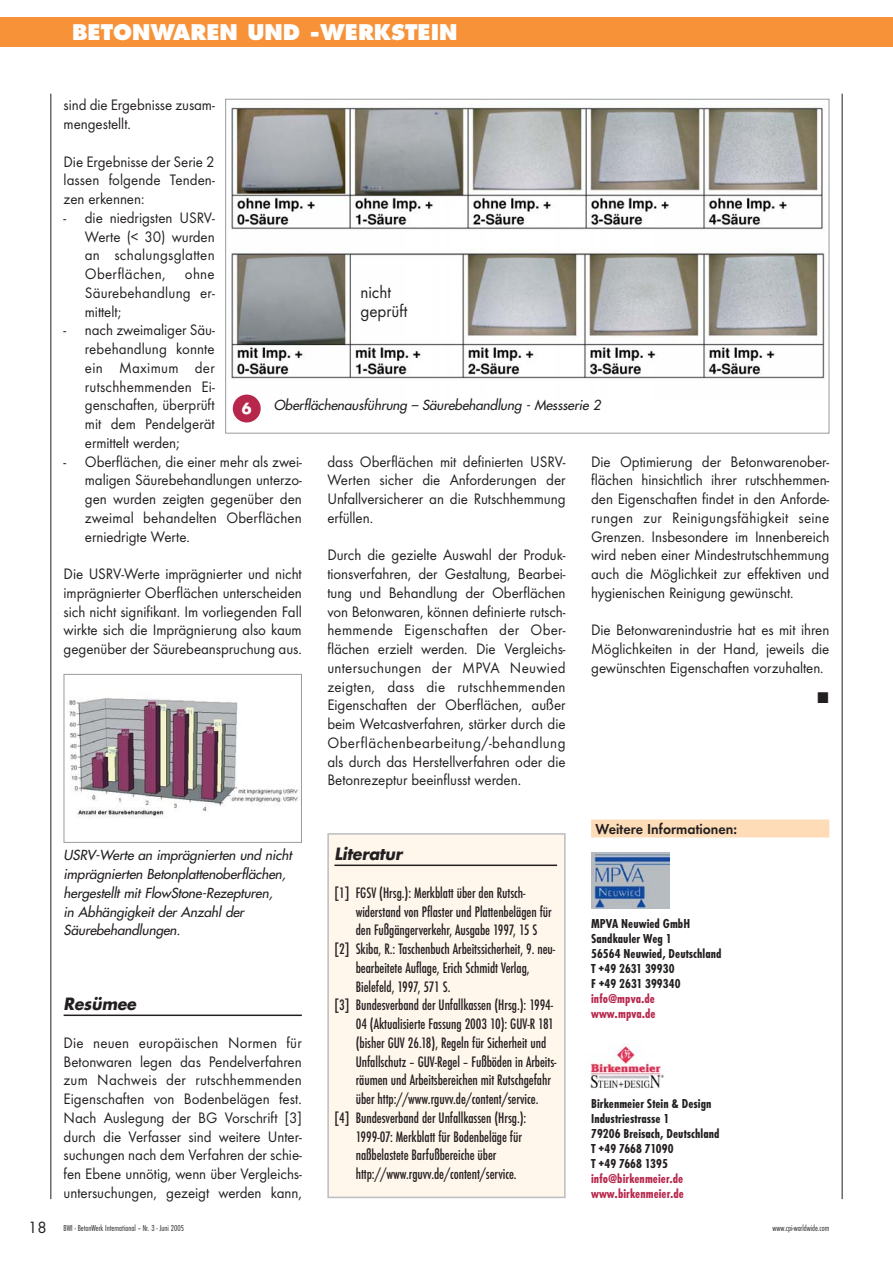
<style>
.page{position:relative;width:893px;height:1263px;background:#fff}
.page>*{position:absolute;margin:0;border:0;box-sizing:border-box;transform-origin:0 0}
.t1{font:800 21px "Futura";color:#fff}
.t2{font:18px/18.8px "Futura T";letter-spacing:-.005em;color:#231f20;scale:.95 1}
.t3{font:italic 700 16.5px "Futura";color:#231f20;scale:.95 1}
.t4{font:15.75px/18.8px "Futura T";letter-spacing:-.005em;color:#231f20;text-align:justify;scale:.95 1}
.t5{font:500 condensed 15.75px "Futura T";letter-spacing:-.005em;color:#231f20;scale:.95 1}
.t6{font:15.75px "European Pi Three";color:#231f20;scale:.95 1}
.t7{font:600 15px "Futura T";color:#231f20;scale:.95 1}
.t8{font:15px "Futura";color:#231f20}
.t9{font:700 15px "Futura";color:#fff;scale:.95 1}
.t10{font:italic 13.5px/18.8px "Futura";letter-spacing:-.005em;color:#231f20}
.t11{font:700 condensed 13.5px/15px "Futura T";letter-spacing:.005em;color:#231f20}
.t12{font:700 condensed 13.5px/15px "Futura T";letter-spacing:.005em;color:#b7274c}
.t13{font:300 condensed 9px "Futura T";color:#231f20}
</style>
<div class="page">
<hr style="left:841px;top:94px;width:1px;height:1105px;background:#231f20">
<hr style="left:51px;top:94px;width:1px;height:1105px;background:#231f20">
<hr style="left:64px;top:1015px;width:238px;height:1px;background:#231f20">
<div style="left:0;top:17px;width:892px;height:30px;background:#f79239"></div>
<img style="left:231px;top:107px;width:594px;height:292px">
<img style="left:69px;top:698px;width:230px;height:120px">
<div style="left:64px;top:674px;width:238px;height:169px;border:1px solid #999b9e"></div>
<div style="left:591px;top:820px;width:238px;height:9px;background:#fedcb7"></div>
<div style="left:591px;top:829px;width:238px;height:9px;background:#fedcb7"></div>
<img style="left:592px;top:853px;width:77px;height:56px">
<img style="left:590px;top:1043px;width:74px;height:46px">
<div style="left:328px;top:834px;width:237px;height:363px;background:#fff6ec"></div>
<div style="left:327px;top:833px;width:238px;height:365px;border:2px solid #bbbdc0"></div>
<hr style="left:334px;top:865px;width:223px;height:1px;background:#231f20">
<div style="left:233px;top:395px;width:28px;height:27px;background:#b7274c;border-radius:50%"></div>
<h1 class="t1" style="left:72px;top:23px;width:387px">BETONWAREN UND -WERKSTEIN</h1>
<p class="t8" style="left:28px;top:1220px;width:20px">18</p>
<p class="t4" style="left:64px;top:97px;width:161px">sind die Ergebnisse zusam&shy;mengestellt.</p>
<p class="t4" style="left:64px;top:153px;width:161px">Die Ergebnisse der Serie 2 lassen folgende Tenden&shy;zen erkennen:</p>
<p class="t4" style="left:85px;top:209px;width:138px;text-indent:-21px">- die niedrigsten USRV-Werte (&lt; 30) wurden an schalungsglatten Oberflächen, ohne Säurebehandlung er&shy;mittelt;</p>
<p class="t4" style="left:85px;top:322px;width:138px;text-indent:-21px">- nach zweimaliger Säu&shy;rebehandlung konnte ein Maximum der rutschhemmenden Ei&shy;genschaften, überprüft mit dem Pendelgerät ermittelt werden;</p>
<p class="t4" style="left:85px;top:453px;width:230px;text-indent:-21px">- Oberflächen, die einer mehr als zwei&shy;maligen Säurebehandlungen unterzo&shy;gen wurden zeigten gegenüber den zweimal behandelten Oberflächen erniedrigte Werte.</p>
<p class="t4" style="left:64px;top:565px;width:252px">Die USRV-Werte imprägnierter und nicht imprägnierter Oberflächen unterscheiden sich nicht signifikant. Im vorliegenden Fall wirkte sich die Imprägnierung also kaum gegenüber der Säurebeanspruchung aus.</p>
<p class="t2" style="left:360px;top:284px;width:51px">nicht geprüft</p>
<p class="t10" style="left:274px;top:397px;width:331px">Oberflächenausführung – Säurebehandlung - Messserie 2</p>
<p class="t9" style="left:242px;top:401px;width:12px">6</p>
<p class="t4" style="left:327px;top:453px;width:252px">dass Oberflächen mit definierten USRV-Werten sicher die Anforderungen der Unfallversicherer an die Rutschhemmung erfüllen.</p>
<p class="t4" style="left:327px;top:547px;width:252px">Durch die gezielte Auswahl der Produk&shy;tionsverfahren, der Gestaltung, Bearbei&shy;tung und Behandlung der Oberflächen von Betonwaren, können definierte rutsch&shy;hemmende Eigenschaften der Ober&shy;flächen erzielt werden. Die Vergleichs&shy;untersuchungen der MPVA Neuwied zeigten, dass die rutschhemmenden Eigenschaften der Oberflächen, außer beim Wetcastverfahren, stärker durch die Oberflächenbearbeitung/-behandlung als durch das Herstellverfahren oder die Betonrezeptur beeinflusst werden.</p>
<p class="t4" style="left:591px;top:453px;width:252px">Die Optimierung der Betonwarenober&shy;flächen hinsichtlich ihrer rutschhemmen&shy;den Eigenschaften findet in den Anforde&shy;rungen zur Reinigungsfähigkeit seine Grenzen. Insbesondere im Innenbereich wird neben einer Mindestrutschhemmung auch die Möglichkeit zur effektiven und hygienischen Reinigung gewünscht.</p>
<p class="t4" style="left:591px;top:622px;width:252px">Die Betonwarenindustrie hat es mit ihren Möglichkeiten in der Hand, jeweils die gewünschten Eigenschaften vorzuhalten.</p>
<p class="t6" style="left:816px;top:687px;width:15px">-</p>
<p class="t10" style="left:64px;top:847px;width:232px">USRV-Werte an imprägnierten und nicht imprägnierten Betonplattenoberflächen, hergestellt mit FlowStone-Rezepturen,<br>in Abhängigkeit der Anzahl der Säurebehandlungen.</p>
<p class="t3" style="left:64px;top:997px;width:81px">Resümee</p>
<p class="t4" style="left:64px;top:1034px;width:252px">Die neuen europäischen Normen für Betonwaren legen das Pendelverfahren zum Nachweis der rutschhemmenden Eigenschaften von Bodenbelägen fest.<br>Nach Auslegung der BG Vorschrift [3] durch die Verfasser sind weitere Unter&shy;suchungen nach dem Verfahren der schie&shy;fen Ebene unnötig, wenn über Vergleichs&shy;untersuchungen, gezeigt werden kann,</p>
<p class="t3" style="left:334px;top:847px;width:76px">Literatur</p>
<p class="t5" style="left:334px;top:886px;width:203px">[1] FGSV (Hrsg.): Merkblatt über den Rutsch-</p>
<p class="t5" style="left:356px;top:905px;width:208px">widerstand von Pflaster und Plattenbelägen für</p>
<p class="t5" style="left:356px;top:924px;width:193px">den Fußgängerverkehr, Ausgabe 1997, 15 S</p>
<p class="t5" style="left:334px;top:942px;width:234px">[2] Skiba, R.: Taschenbuch Arbeitssicherheit, 9. neu-</p>
<p class="t5" style="left:356px;top:961px;width:185px">bearbeitete Auflage, Erich Schmidt Verlag,</p>
<p class="t5" style="left:356px;top:980px;width:101px">Bielefeld, 1997, 571 S.</p>
<p class="t5" style="left:334px;top:999px;width:232px">[3] Bundesverband der Unfallkassen (Hrsg.): 1994-</p>
<p class="t5" style="left:356px;top:1017px;width:210px">04 (Aktualisierte Fassung 2003 10): GUV-R 181</p>
<p class="t5" style="left:356px;top:1036px;width:202px">(bisher GUV 26.18), Regeln für Sicherheit und</p>
<p class="t5" style="left:356px;top:1055px;width:213px">Unfallschutz – GUV-Regel – Fußböden in Arbeits-</p>
<p class="t5" style="left:356px;top:1074px;width:207px">räumen und Arbeitsbereichen mit Rutschgefahr</p>
<p class="t5" style="left:356px;top:1092px;width:194px">über http://www.rguvv.de/content/service.</p>
<p class="t5" style="left:334px;top:1111px;width:203px">[4] Bundesverband der Unfallkassen (Hrsg.):</p>
<p class="t5" style="left:356px;top:1130px;width:176px">1999-07: Merkblatt für Bodenbeläge für</p>
<p class="t5" style="left:356px;top:1149px;width:149px">naßbelastete Barfußbereiche über</p>
<p class="t5" style="left:356px;top:1167px;width:171px">http://www.rguvv.de/content/service.</p>
<p class="t7" style="left:595px;top:823px;width:151px">Weitere Informationen:</p>
<p class="t11" style="left:591px;top:917px;width:132px">MPVA Neuwied GmbH<br>Sandkauler Weg 1<br>56564 Neuwied, Deutschland<br>T +49 2631 39930<br>F +49 2631 399340</p>
<p class="t12" style="left:591px;top:992px;width:66px">info@mpva.de www.mpva.de</p>
<p class="t11" style="left:591px;top:1097px;width:130px">Birkenmeier Stein &amp; Design<br>Industriestrasse 1<br>79206 Breisach, Deutschland<br>T +49 7668 71090<br>T +49 7668 1395</p>
<p class="t12" style="left:591px;top:1172px;width:94px">info@birkenmeier.de www.birkenmeier.de</p>
<p class="t13" style="left:64px;top:1224px;width:122px">BWI - BetonWerk International – Nr. 3 - Juni 2005</p>
<p class="t13" style="left:772px;top:1224px;width:58px">www.cpi-worldwide.com</p>
</div>
